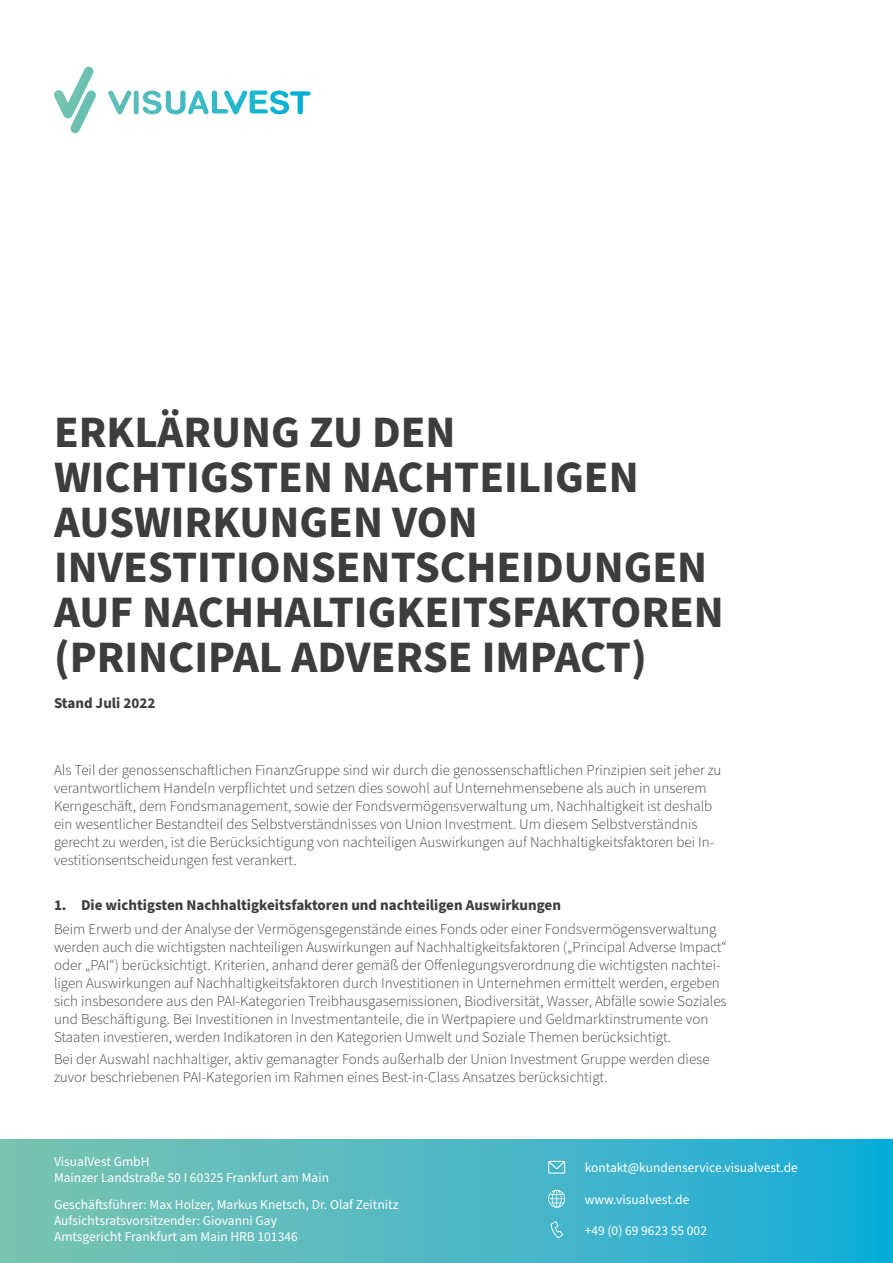
<style>
.page{position:relative;width:893px;height:1263px;background:#fff}
.page>*{position:absolute;margin:0;border:0;box-sizing:border-box;transform-origin:0 0}
.t1{font:700 45px/45px "Source Sans Pro";color:#3d3d3d}
.t2{font:300 15px/18px "Source Sans Pro";color:#3d3d3d}
.t3{font:700 15px "Source Sans Pro";color:#3d3d3d}
.t4{font:13.5px/16.2px "Source Sans Pro";color:#fff}
</style>
<div class="page">
<svg style="left:0;top:1140px;width:893px;height:123px;background:#4cb7c4"></svg>
<svg style="left:550px;top:1221px;width:13px;height:17px"></svg>
<svg style="left:548px;top:1161px;width:17px;height:12px"></svg>
<svg style="left:548px;top:1190px;width:17px;height:18px"></svg>
<svg style="left:54px;top:67px;width:235px;height:51px"></svg>
<h1 class="t1" style="left:54px;top:411px;width:671px">ERKLÄRUNG ZU DEN<br>WICHTIGSTEN NACHTEILIGEN<br>AUSWIRKUNGEN VON<br>INVESTITIONSENTSCHEIDUNGEN<br>AUF NACHHALTIGKEITSFAKTOREN (PRINCIPAL ADVERSE IMPACT)</h1>
<p class="t3" style="left:54px;top:693px;width:103px">Stand Juli 2022</p>
<p class="t2" style="left:54px;top:761px;width:669px">Als Teil der genossenschaftlichen FinanzGruppe sind wir durch die genossenschaftlichen Prinzipien seit jeher zu verantwortlichem Handeln verpflichtet und setzen dies sowohl auf Unternehmensebene als auch in unserem Kerngeschäft, dem Fondsmanagement, sowie der Fondsvermögensverwaltung um. Nachhaltigkeit ist deshalb ein wesentlicher Bestandteil des Selbstverständnisses von Union Investment. Um diesem Selbstverständnis gerecht zu werden, ist die Berücksichtigung von nachteiligen Auswirkungen auf Nachhaltigkeitsfaktoren bei In&shy;vestitionsentscheidungen fest verankert.</p>
<p class="t3" style="left:54px;top:894px;width:509px">1. Die wichtigsten Nachhaltigkeitsfaktoren und nachteiligen Auswirkungen</p>
<p class="t2" style="left:54px;top:920px;width:674px">Beim Erwerb und der Analyse der Vermögensgegenstände eines Fonds oder einer Fondsvermögensverwaltung werden auch die wichtigsten nachteiligen Auswirkungen auf Nachhaltigkeitsfaktoren („Principal Adverse Impact“ oder „PAI“) berücksichtigt. Kriterien, anhand derer gemäß der Offenlegungsverordnung die wichtigsten nachtei&shy;ligen Auswirkungen auf Nachhaltigkeitsfaktoren durch Investitionen in Unternehmen ermittelt werden, ergeben sich insbesondere aus den PAI-Kategorien Treibhausgasemissionen, Biodiversität, Wasser, Abfälle sowie Soziales und Beschäftigung. Bei Investitionen in Investmentanteile, die in Wertpapiere und Geldmarktinstrumente von Staaten investieren, werden Indikatoren in den Kategorien Umwelt und Soziale Themen berücksichtigt.</p>
<p class="t2" style="left:54px;top:1051px;width:657px">Bei der Auswahl nachhaltiger, aktiv gemanagter Fonds außerhalb der Union Investment Gruppe werden diese zuvor beschriebenen PAI-Kategorien im Rahmen eines Best-in-Class Ansatzes berücksichtigt.</p>
<p class="t4" style="left:54px;top:1154px;width:277px">VisualVest GmbH<br>Mainzer Landstraße 50 I 60325 Frankfurt am Main</p>
<p class="t4" style="left:54px;top:1197px;width:346px">Geschäftsführer: Max Holzer, Markus Knetsch, Dr. Olaf Zeitnitz<br>Aufsichtsratsvorsitzender: Giovanni Gay<br>Amtsgericht Frankfurt am Main HRB 101346</p>
<p class="t4" style="left:585px;top:1160px;width:215px">kontakt@kundenservice.visualvest.de</p>
<p class="t4" style="left:585px;top:1192px;width:106px">www.visualvest.de</p>
<p class="t4" style="left:585px;top:1223px;width:124px">+49 (0) 69 9623 55 002</p>
</div>
